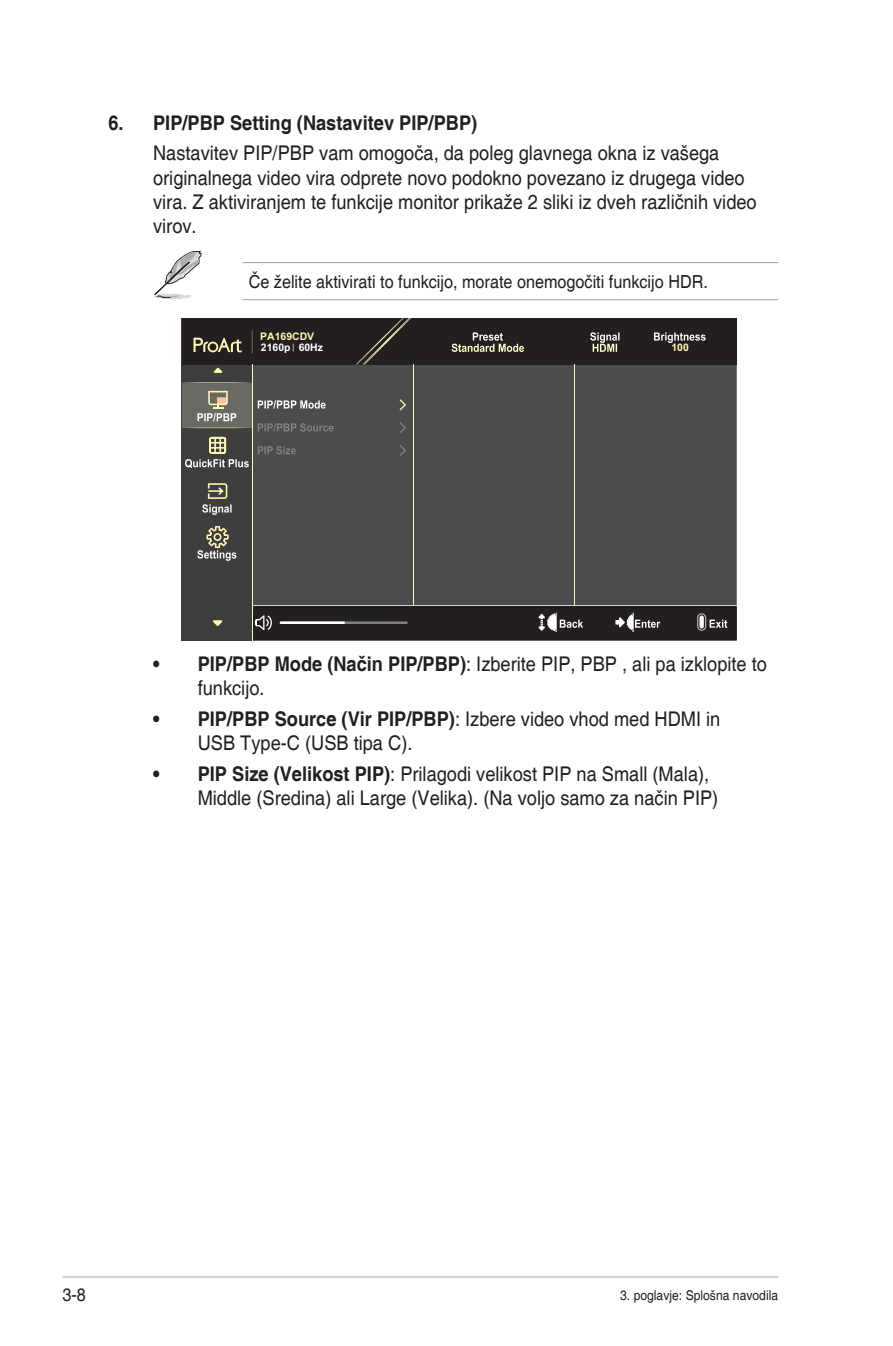
<style>
.page{position:relative;width:893px;height:1346px;background:#fff}
.page>*{position:absolute;margin:0;border:0;box-sizing:border-box;transform-origin:0 0}
.Body_Text_Indent{font:20.25px/24.3px "Helvetica";color:#231f20;scale:.9 1}
.t1{font:700 20.25px "Helvetica";color:#231f20;scale:.9 1}
.Message{font:18px "Helvetica";color:#231f20;scale:.9 1}
.t2{font:13.5px "Helvetica";color:#231f20;scale:.9 1}
.t3{font:700 10.35px/11.5px "Arial";color:#fff}
.t4{font:700 10.35px "Arial";color:#fff8ae}
.s1{color:#fff8ae}
.s2{font-weight:700}
</style>
<div class="page">
<hr style="left:63px;top:1276px;width:715px;height:2px;background:#d1d2d4">
<hr style="left:242px;top:262px;width:536px;height:1px;background:#a8a9ad">
<hr style="left:242px;top:299px;width:536px;height:1px;background:#a8a9ad">
<svg style="left:154px;top:250px;width:48px;height:49px"></svg>
<div style="left:253px;top:364px;width:484px;height:18px;background:#4b4c4d"></div>
<div style="left:182px;top:318px;width:70px;height:322px;background:#3e3e3f"></div>
<div style="left:182px;top:318px;width:555px;height:46px;background:#231f20"></div>
<svg style="left:252px;top:330px;width:1px;height:23px"></svg>
<hr style="left:413px;top:364px;width:1px;height:242px;background:#fff8ae">
<hr style="left:574px;top:364px;width:1px;height:242px;background:#fff8ae">
<img style="left:404px;top:318px;width:7px;height:8px">
<img style="left:356px;top:318px;width:48px;height:46px">
<svg style="left:213px;top:368px;width:10px;height:5px"></svg>
<svg style="left:194px;top:338px;width:48px;height:14px"></svg>
<hr style="left:252px;top:364px;width:1px;height:276px;background:#fff8ae">
<svg style="left:452px;top:332px;width:72px;height:20px"></svg>
<svg style="left:590px;top:332px;width:29px;height:20px"></svg>
<svg style="left:182px;top:382px;width:555px;height:258px;background:#4b4b4b"></svg>
<svg style="left:654px;top:332px;width:52px;height:11px"></svg>
<p class="t1" style="left:108px;top:110px;width:411px">6. PIP/PBP Setting (Nastavitev PIP/PBP)</p>
<p class="Body_Text_Indent" style="left:153px;top:142px;width:672px">Nastavitev PIP/PBP vam omogoča, da poleg glavnega okna iz vašega originalnega video vira odprete novo podokno povezano iz drugega video vira. Z aktiviranjem te funkcije monitor prikaže 2 sliki iz dveh različnih video virov.</p>
<p class="Message" style="left:249px;top:271px;width:512px">Če želite aktivirati to funkcijo, morate onemogočiti funkcijo HDR.</p>
<p class="t3" style="left:260px;top:330px;width:64px"><span class="s1">PA169CDV<br></span>2160p 60Hz</p>
<p class="t4" style="left:671px;top:340px;width:19px">100</p>
<p class="Body_Text_Indent" style="left:198px;top:653px;width:634px;text-indent:-45px"><span class="s2">• PIP/PBP Mode (Način PIP/PBP)</span>: Izberite PIP, PBP , ali pa izklopite to funkcijo.</p>
<p class="Body_Text_Indent" style="left:198px;top:707px;width:582px;text-indent:-45px"><span class="s2">• PIP/PBP Source (Vir PIP/PBP)</span>: Izbere video vhod med HDMI in<br>USB Type-C (USB tipa C).</p>
<p class="Body_Text_Indent" style="left:198px;top:762px;width:580px;text-indent:-45px"><span class="s2">• PIP Size (Velikost PIP)</span>: Prilagodi velikost PIP na Small (Mala),<br>Middle (Sredina) ali Large (Velika). (Na voljo samo za način PIP)</p>
<p class="Message" style="left:63px;top:1284px;width:28px">3-8</p>
<p class="t2" style="left:620px;top:1287px;width:177px">3. poglavje: Splošna navodila</p>
</div>
